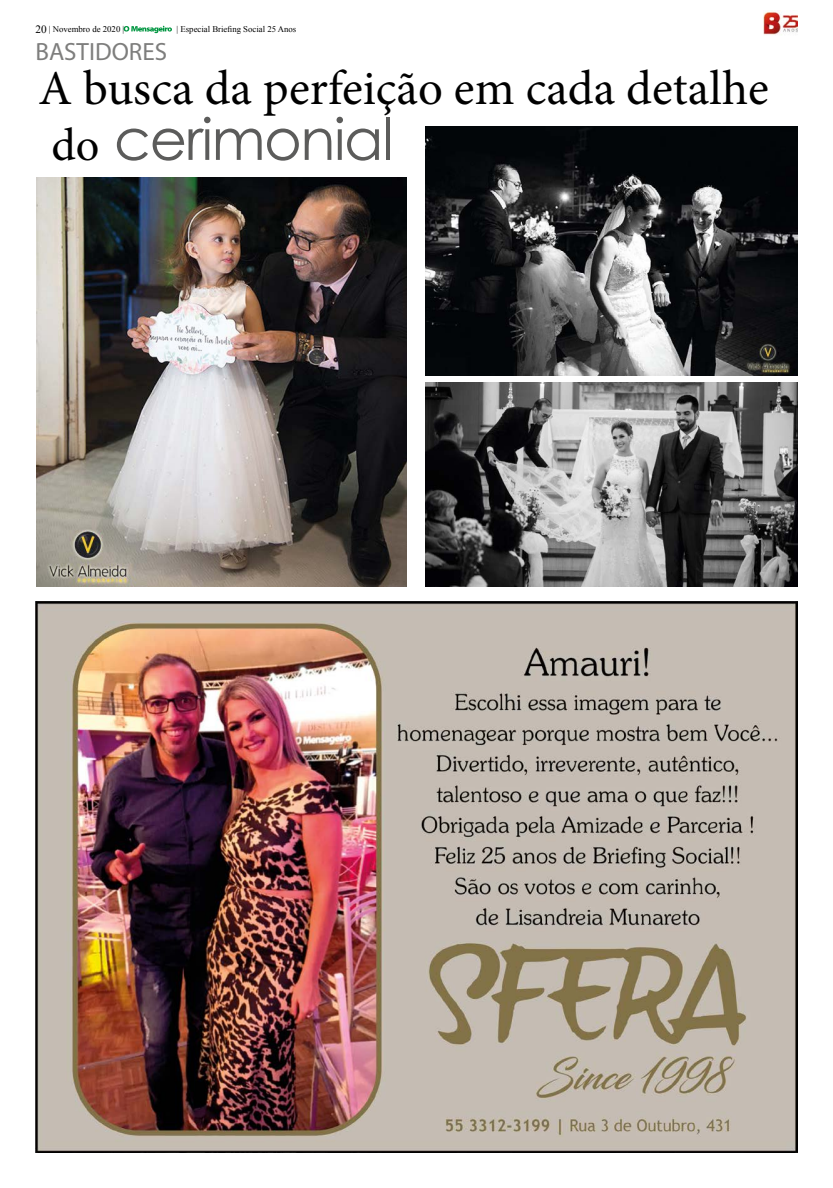
<style>
.page{position:relative;width:833px;height:1188px;background:#fff}
.page>*{position:absolute;margin:0;border:0;box-sizing:border-box;transform-origin:0 0}
.t1{font:57.5px "Century Gothic";letter-spacing:-.025em;color:#5c5c5b}
.t2{font:48.75px "Minion Pro";color:#000}
.t3{font:25px "Myriad Pro";color:#7e7e7d}
.t4{font:8.75px "Times New Roman";color:#000}
.s1{font-size:11.25px}
.s2{font-family:"Minion Pro";font-size:46.25px;color:#000}
</style>
<div class="page">
<svg style="left:123px;top:26px;width:49px;height:7px"></svg>
<img style="left:763px;top:10px;width:34px;height:25px">
<img style="left:35px;top:601px;width:762px;height:551px">
<img style="left:37px;top:177px;width:369px;height:409px">
<img style="left:425px;top:127px;width:372px;height:248px">
<img style="left:425px;top:382px;width:372px;height:204px">
<p class="t4" style="left:35px;top:23px;width:90px"><span class="s1">20</span> | Novembro de 2020 |</p>
<p class="t4" style="left:177px;top:23px;width:121px">| Especial Briefing Social 25 Anos</p>
<h3 class="t3" style="left:35px;top:37px;width:133px">BASTIDORES</h3>
<h2 class="t2" style="left:38px;top:56px;width:732px">A busca da perfeição em cada detalhe</h2>
<h1 class="t1" style="left:51px;top:99px;width:343px"><span class="s2">do</span> cerimonial</h1>
</div>
